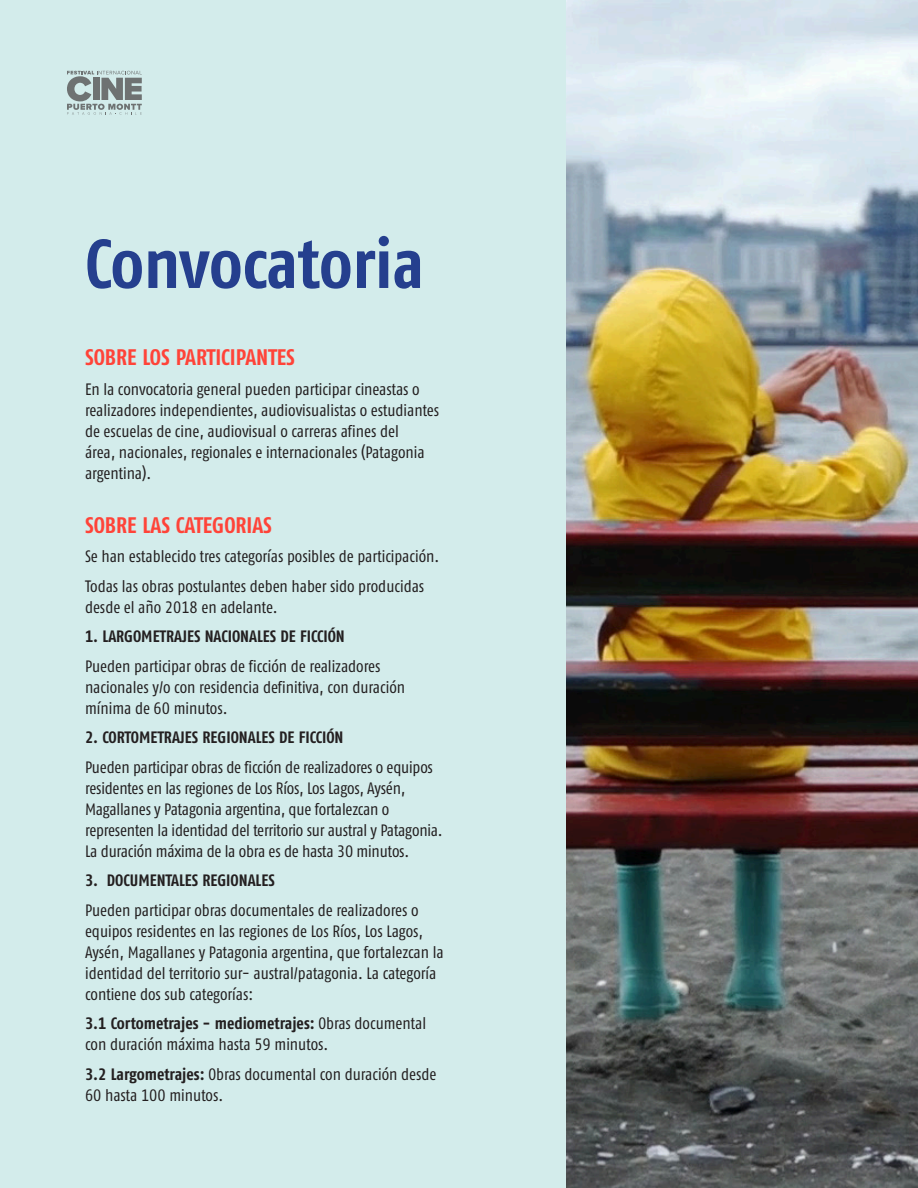
<style>
.page{position:relative;width:918px;height:1188px;background:#fff}
.page>*{position:absolute;margin:0;border:0;box-sizing:border-box;transform-origin:0 0}
.TG{font:700 69px "Fago Co Tf";letter-spacing:-.005em;color:#253f8e}
.Tit-N{font:700 22.5px "Fago Co Tf";color:#ff4338}
.textonormal{font:16.5px/21px "Fago Co Tf";letter-spacing:-.005em;color:#231f20}
.ST-NEG{font:700 16.5px "Fago Co Tf";color:#231f20}
.s1{font-weight:700}
</style>
<div class="page">
<div style="left:0;top:0;width:567px;height:1188px;background:#d3eceb"></div>
<svg style="left:67px;top:71px;width:75px;height:44px;background:#a1b0b0"></svg>
<img style="left:567px;top:0;width:351px;height:1188px">
<p class="TG" style="left:85px;top:223px;width:341px">Convocatoria</p>
<p class="Tit-N" style="left:85px;top:344px;width:211px">SOBRE LOS PARTICIPANTES</p>
<p class="textonormal" style="left:85px;top:378px;width:356px">En la convocatoria general pueden participar cineastas o realizadores independientes, audiovisualistas o estudiantes de escuelas de cine, audiovisual o carreras afines del<br>área, nacionales, regionales e internacionales (Patagonia argentina).</p>
<p class="Tit-N" style="left:85px;top:511px;width:188px">SOBRE LAS CATEGORIAS</p>
<p class="textonormal" style="left:85px;top:546px;width:356px">Se han establecido tres categorías posibles de participación.</p>
<p class="textonormal" style="left:85px;top:575px;width:341px">Todas las obras postulantes deben haber sido producidas desde el año 2018 en adelante.</p>
<p class="ST-NEG" style="left:85px;top:627px;width:261px">1. LARGOMETRAJES NACIONALES DE FICCIÓN</p>
<p class="textonormal" style="left:85px;top:655px;width:322px">Pueden participar obras de ficción de realizadores nacionales y/o con residencia definitiva, con duración mínima de 60 minutos.</p>
<p class="ST-NEG" style="left:85px;top:728px;width:260px">2. CORTOMETRAJES REGIONALES DE FICCIÓN</p>
<p class="textonormal" style="left:85px;top:756px;width:359px">Pueden participar obras de ficción de realizadores o equipos residentes en las regiones de Los Ríos, Los Lagos, Aysén, Magallanes y Patagonia argentina, que fortalezcan o representen la identidad del territorio sur austral y Patagonia.<br>La duración máxima de la obra es de hasta 30 minutos.</p>
<p class="ST-NEG" style="left:85px;top:871px;width:191px">3. DOCUMENTALES REGIONALES</p>
<p class="textonormal" style="left:85px;top:899px;width:360px">Pueden participar obras documentales de realizadores o equipos residentes en las regiones de Los Ríos, Los Lagos, Aysén, Magallanes y Patagonia argentina, que fortalezcan la identidad del territorio sur- austral/patagonia. La categoría contiene dos sub categorías:</p>
<p class="textonormal" style="left:85px;top:1013px;width:343px"><span class="s1">3.1 Cortometrajes - mediometrajes:</span> Obras documental con duración máxima hasta 59 minutos.</p>
<p class="textonormal" style="left:85px;top:1063px;width:353px"><span class="s1">3.2 Largometrajes:</span> Obras documental con duración desde<br>60 hasta 100 minutos.</p>
</div>
